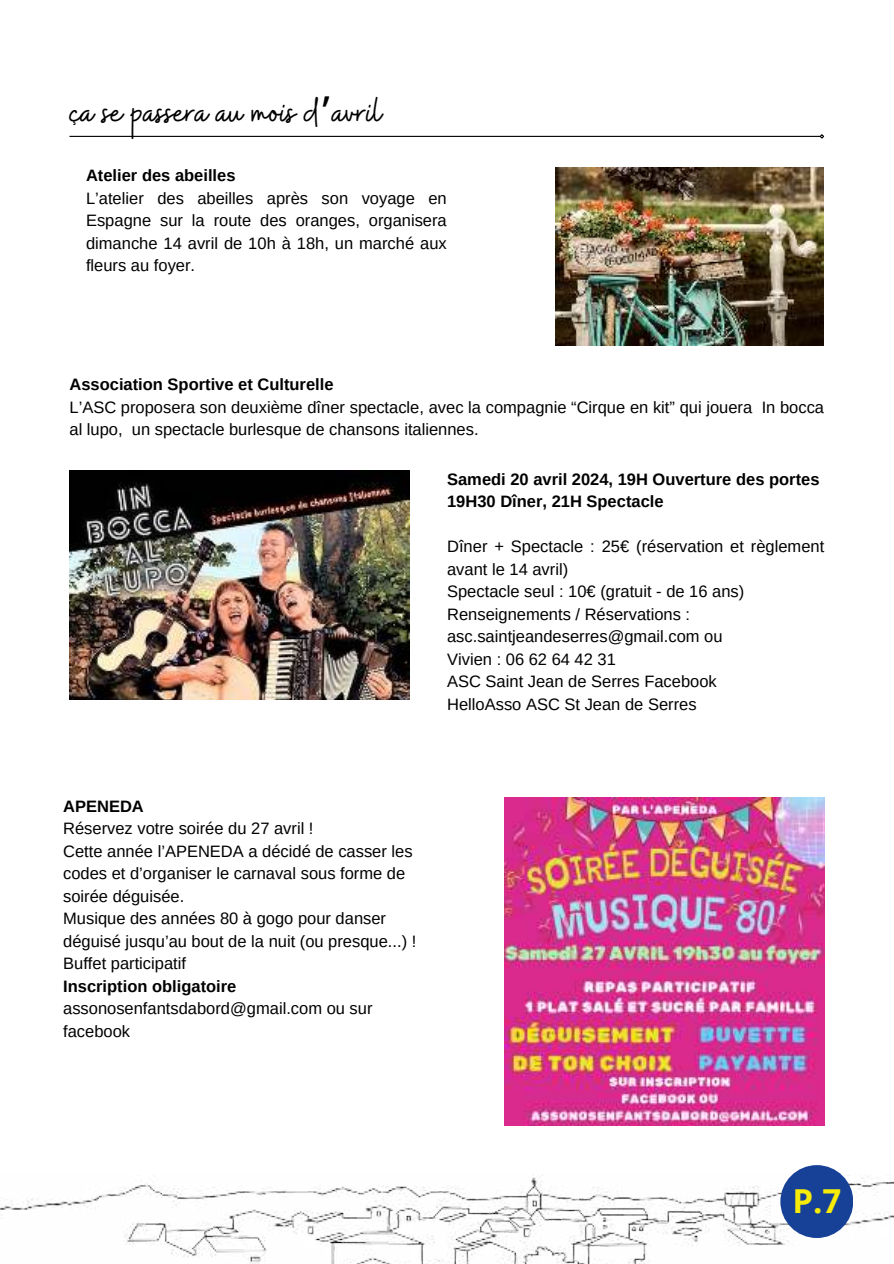
<style>
.page{position:relative;width:894px;height:1264px;background:#fff}
.page>*{position:absolute;margin:0;border:0;box-sizing:border-box;transform-origin:0 0}
.t1{font:42px "Buffalo";color:#000}
.t2{font:700 33px "Open Sans";color:#f7eb0a}
.t3{font:16.5px/22.5px "Arimo";color:#000}
.t4{font:700 16.5px/22.5px "Arimo";color:#000}
.s1{font-family:"Noto Sans Gurmukhi"}
</style>
<div class="page">
<img style="left:0;top:1174px;width:892px;height:88px">
<div style="left:780px;top:1165px;width:73px;height:72px;background:#174197;border-radius:50%"></div>
<img style="left:70px;top:471px;width:339px;height:228px">
<img style="left:504px;top:797px;width:320px;height:328px">
<hr style="left:69px;top:136px;width:751px;height:1px;background:#000">
<svg style="left:818px;top:134px;width:7px;height:5px"></svg>
<img style="left:555px;top:167px;width:268px;height:179px">
<h1 class="t1" style="left:69px;top:88px;width:314px">ça se passera au mois d<span class="s1">’</span>avril</h1>
<p class="t4" style="left:86px;top:164px;width:151px">Atelier des abeilles</p>
<p class="t3" style="left:86px;top:187px;width:362px;text-align:justify">L’atelier des abeilles après son voyage en Espagne sur la route des oranges, organisera dimanche 14 avril de 10h à 18h, un marché aux fleurs au foyer.</p>
<p class="t4" style="left:69px;top:373px;width:265px">Association Sportive et Culturelle</p>
<p class="t3" style="left:69px;top:396px;width:756px">L’ASC proposera son deuxième dîner spectacle, avec la compagnie “Cirque en kit” qui jouera In bocca al lupo, un spectacle burlesque de chansons italiennes.</p>
<p class="t4" style="left:447px;top:468px;width:374px">Samedi 20 avril 2024, 19H Ouverture des portes<br>19H30 Dîner, 21H Spectacle</p>
<p class="t3" style="left:447px;top:535px;width:378px">Dîner + Spectacle : 25€ (réservation et règlement avant le 14 avril)<br>Spectacle seul : 10€ (gratuit - de 16 ans)<br>Renseignements / Réservations : asc.saintjeandeserres@gmail.com ou<br>Vivien : 06 62 64 42 31<br>ASC Saint Jean de Serres Facebook<br>HelloAsso ASC St Jean de Serres</p>
<p class="t4" style="left:63px;top:795px;width:82px">APENEDA</p>
<p class="t3" style="left:63px;top:817px;width:354px">Réservez votre soirée du 27 avril !<br>Cette année l’APENEDA a décidé de casser les codes et d’organiser le carnaval sous forme de soirée déguisée.<br>Musique des années 80 à gogo pour danser déguisé jusqu’au bout de la nuit (ou presque...) !<br>Buffet participatif</p>
<p class="t4" style="left:63px;top:975px;width:175px">Inscription obligatoire</p>
<p class="t3" style="left:63px;top:997px;width:311px">assonosenfantsdabord@gmail.com ou sur facebook</p>
<h2 class="t2" style="left:792px;top:1178px;width:50px">P.7</h2>
</div>
